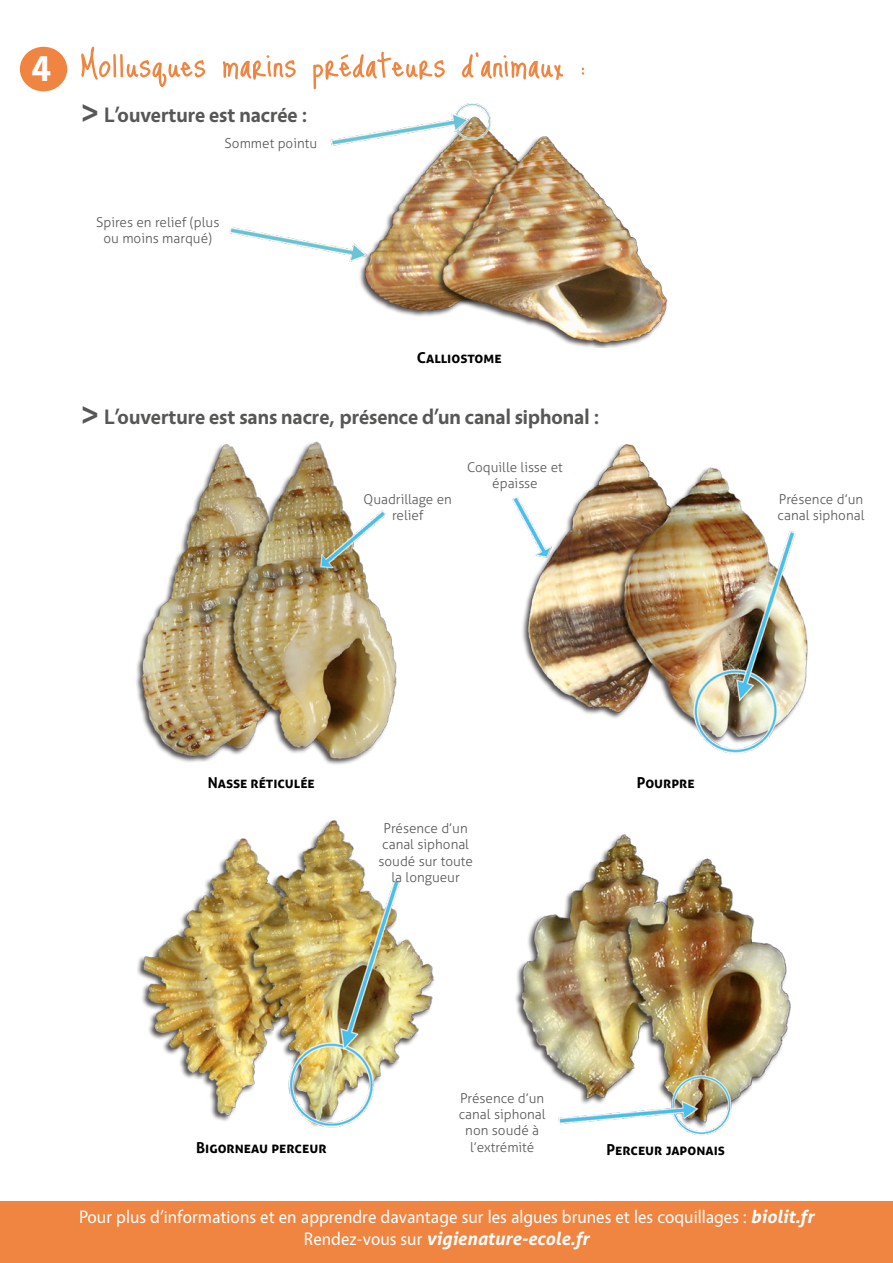
<style>
.page{position:relative;width:893px;height:1263px;background:#fff}
.page>*{position:absolute;margin:0;border:0;box-sizing:border-box;transform-origin:0 0}
.t1{font:52.5px "Just Me Again Down Here";color:#f08441}
.t2{font:700 37.5px "Vegur";color:#fff}
.t3{font:700 21px "Vegur";color:#575756}
.t4{font:18px "Vegur";color:#fff}
.t5{font:italic 700 18px "Aller";color:#fff}
.t6{font:700 15px "Aller";color:#000}
.t7{font:300 13.5px/16.2px "Aller";color:#575756;text-align:center}
.s1{font-size:36px}
.s2{font-family:"Aller";font-weight:700;font-style:italic}
.s3{font-family:"Vegur";font-weight:400;font-style:normal}
</style>
<div class="page">
<div style="left:0;top:1201px;width:893px;height:62px;background:#f08441"></div>
<img style="left:136px;top:441px;width:672px;height:695px">
<img style="left:229px;top:103px;width:439px;height:245px">
<div style="left:20px;top:47px;width:47px;height:44px;background:#f08441;border-radius:50%"></div>
<h2 class="t2" style="left:32px;top:48px;width:21px">4</h2>
<h1 class="t1" style="left:80px;top:33px;width:507px">Mollusques marins prédateurs d’animaux :</h1>
<h3 class="t3" style="left:80px;top:104px;width:229px"><span class="s1">&gt;</span> L’ouverture est nacrée :</h3>
<p class="t7" style="left:225px;top:135px;width:94px">Sommet pointu</p>
<p class="t7" style="left:96px;top:214px;width:125px">Spires en relief (plus ou moins marqué)</p>
<p class="t6" style="left:417px;top:348px;width:86px">Calliostome</p>
<h3 class="t3" style="left:80px;top:405px;width:521px"><span class="s1">&gt;</span> L’ouverture est sans nacre, présence d’un canal siphonal :</h3>
<p class="t7" style="left:364px;top:491px;width:90px">Quadrillage en relief</p>
<p class="t7" style="left:467px;top:459px;width:97px">Coquille lisse et épaisse</p>
<p class="t7" style="left:778px;top:491px;width:88px;text-align:left">Présence d’un canal siphonal</p>
<p class="t6" style="left:208px;top:773px;width:108px">Nasse réticulée</p>
<p class="t6" style="left:637px;top:773px;width:59px">Pourpre</p>
<p class="t7" style="left:378px;top:820px;width:96px">Présence d’un canal siphonal soudé sur toute la longueur</p>
<p class="t7" style="left:459px;top:1090px;width:88px">Présence d’un canal siphonal non soudé à l’extrémité</p>
<p class="t6" style="left:196px;top:1138px;width:132px">Bigorneau perceur</p>
<p class="t6" style="left:606px;top:1140px;width:120px">Perceur japonais</p>
<h3 class="t4" style="left:79px;top:1207px;width:736px">Pour plus d’informations et en apprendre davantage sur les algues brunes et les coquillages : <span class="s2">biolit.fr</span></h3>
<h3 class="t5" style="left:304px;top:1227px;width:287px"><span class="s3">Rendez-vous sur</span> vigienature-ecole.fr</h3>
</div>
